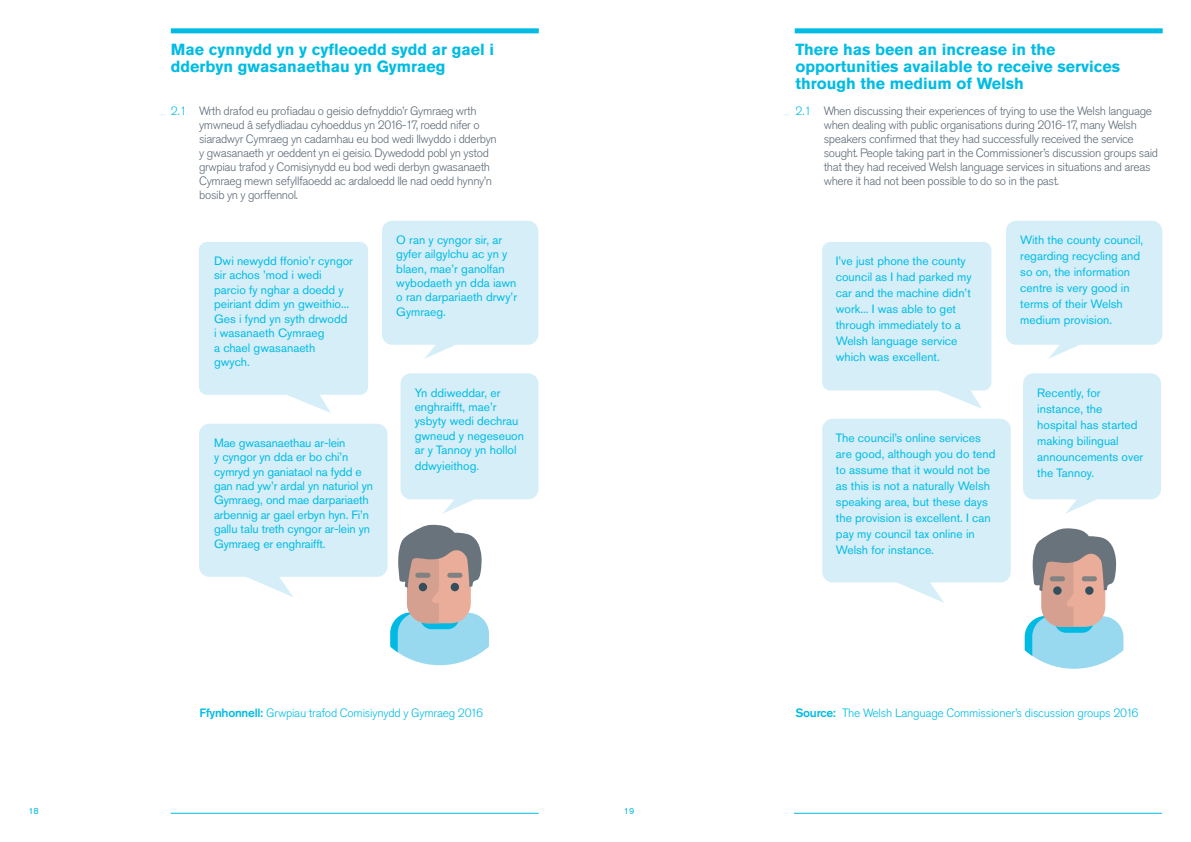
<style>
.page{position:relative;width:1191px;height:842px;background:#fff}
.page>*{position:absolute;margin:0;border:0;box-sizing:border-box;transform-origin:0 0}
.t1{font:700 16px/17px "Akzidenz Grotesk Pro";color:#00bce4}
.t2{font:12px/14.4px "Akzidenz Grotesk Pro";color:#00bce4}
.t3{font:300 12px/14px "Akzidenz Grotesk Pro";letter-spacing:-.03em;color:#5d6a76}
.t4{font:300 12px "Akzidenz Grotesk Pro";letter-spacing:-.02em;color:#00bce4}
.t5{font:9px "Akzidenz Grotesk BE";color:#00bce4}
.s1{color:#00bce4}
.s2{font-weight:500}
</style>
<div class="page">
<hr style="left:171px;top:813px;width:367px;height:1px;background:#00bce4">
<hr style="left:794px;top:813px;width:368px;height:1px;background:#00bce4">
<div style="left:794px;top:28px;width:368px;height:5px;background:#00bce4"></div>
<div style="left:171px;top:28px;width:368px;height:5px;background:#00bce4"></div>
<svg style="left:199px;top:221px;width:339px;height:444px"></svg>
<svg style="left:822px;top:242px;width:169px;height:167px;background:#d9eff8"></svg>
<svg style="left:1006px;top:221px;width:156px;height:138px;background:#d9eff8"></svg>
<svg style="left:822px;top:419px;width:188px;height:184px;background:#d9eff8"></svg>
<svg style="left:1023px;top:373px;width:138px;height:140px;background:#d9eff8"></svg>
<svg style="left:1024px;top:528px;width:99px;height:141px"></svg>
<h1 class="t1" style="left:171px;top:40px;width:325px">Mae cynnydd yn y cyfleoedd sydd ar gael i dderbyn gwasanaethau yn Gymraeg</h1>
<p class="t3" style="left:199px;top:104px;width:299px;text-indent:-28px"><span class="s1">2.1</span> Wrth drafod eu profiadau o geisio defnyddio’r Gymraeg wrth ymwneud â sefydliadau cyhoeddus yn 2016-17, roedd nifer o siaradwyr Cymraeg yn cadarnhau eu bod wedi llwyddo i dderbyn y gwasanaeth yr oeddent yn ei geisio. Dywedodd pobl yn ystod grwpiau trafod y Comisiynydd eu bod wedi derbyn gwasanaeth Cymraeg mewn sefyllfaoedd ac ardaloedd lle nad oedd hynny’n bosib yn y gorffennol.</p>
<p class="t2" style="left:214px;top:254px;width:140px">Dwi newydd ffonio’r cyngor sir achos ’mod i wedi parcio fy nghar a doedd y peiriant ddim yn gweithio...<br>Ges i fynd yn syth drwodd i wasanaeth Cymraeg<br>a chael gwasanaeth gwych.</p>
<p class="t2" style="left:214px;top:435px;width:160px">Mae gwasanaethau ar-lein<br>y cyngor yn dda er bo chi’n cymryd yn ganiataol na fydd e gan nad yw’r ardal yn naturiol yn<br>Gymraeg, ond mae darpariaeth arbennig ar gael erbyn hyn. Fi’n gallu talu treth cyngor ar-lein yn<br>Gymraeg er enghraifft.</p>
<p class="t2" style="left:396px;top:232px;width:122px">O ran y cyngor sir, ar gyfer ailgylchu ac yn y blaen, mae’r ganolfan wybodaeth yn dda iawn o ran darpariaeth drwy’r<br>Gymraeg.</p>
<p class="t2" style="left:415px;top:385px;width:111px">Yn ddiweddar, er enghraifft, mae’r ysbyty wedi dechrau gwneud y negeseuon ar y Tannoy yn hollol</p>
<p class="t2" style="left:415px;top:459px;width:66px">ddwyieithog.</p>
<p class="t4" style="left:200px;top:705px;width:285px"><span class="s2">Ffynhonnell:</span> Grwpiau trafod Comisiynydd y Gymraeg 2016</p>
<p class="t5" style="left:28px;top:805px;width:12px">18</p>
<p class="t5" style="left:624px;top:805px;width:12px">19</p>
<h1 class="t1" style="left:795px;top:40px;width:326px">There has been an increase in the opportunities available to receive services through the medium of Welsh</h1>
<p class="t3" style="left:823px;top:104px;width:336px;text-indent:-28px"><span class="s1">2.1</span> When discussing their experiences of trying to use the Welsh language when dealing with public organisations during 2016-17, many Welsh speakers confirmed that they had successfully received the service sought. People taking part in the Commissioner’s discussion groups said that they had received Welsh language services in situations and areas where it had not been possible to do so in the past.</p>
<p class="t2" style="left:836px;top:253px;width:137px;line-height:16px">I’ve just phone the county council as I had parked my car and the machine didn’t work... I was able to get through immediately to a<br>Welsh language service which was excellent.</p>
<p class="t2" style="left:836px;top:430px;width:161px;line-height:16px">The council’s online services are good, although you do tend to assume that it would not be as this is not a naturally Welsh speaking area, but these days the provision is excellent. I can pay my council tax online in<br>Welsh for instance.</p>
<p class="t2" style="left:1020px;top:232px;width:125px;line-height:16px">With the county council, regarding recycling and so on, the information centre is very good in terms of their Welsh medium provision.</p>
<p class="t2" style="left:1037px;top:384px;width:108px;line-height:16px">Recently, for instance, the hospital has started making bilingual announcements over the Tannoy.</p>
<p class="t4" style="left:795px;top:705px;width:345px"><span class="s2">Source:</span> The Welsh Language Commissioner’s discussion groups 2016</p>
</div>
